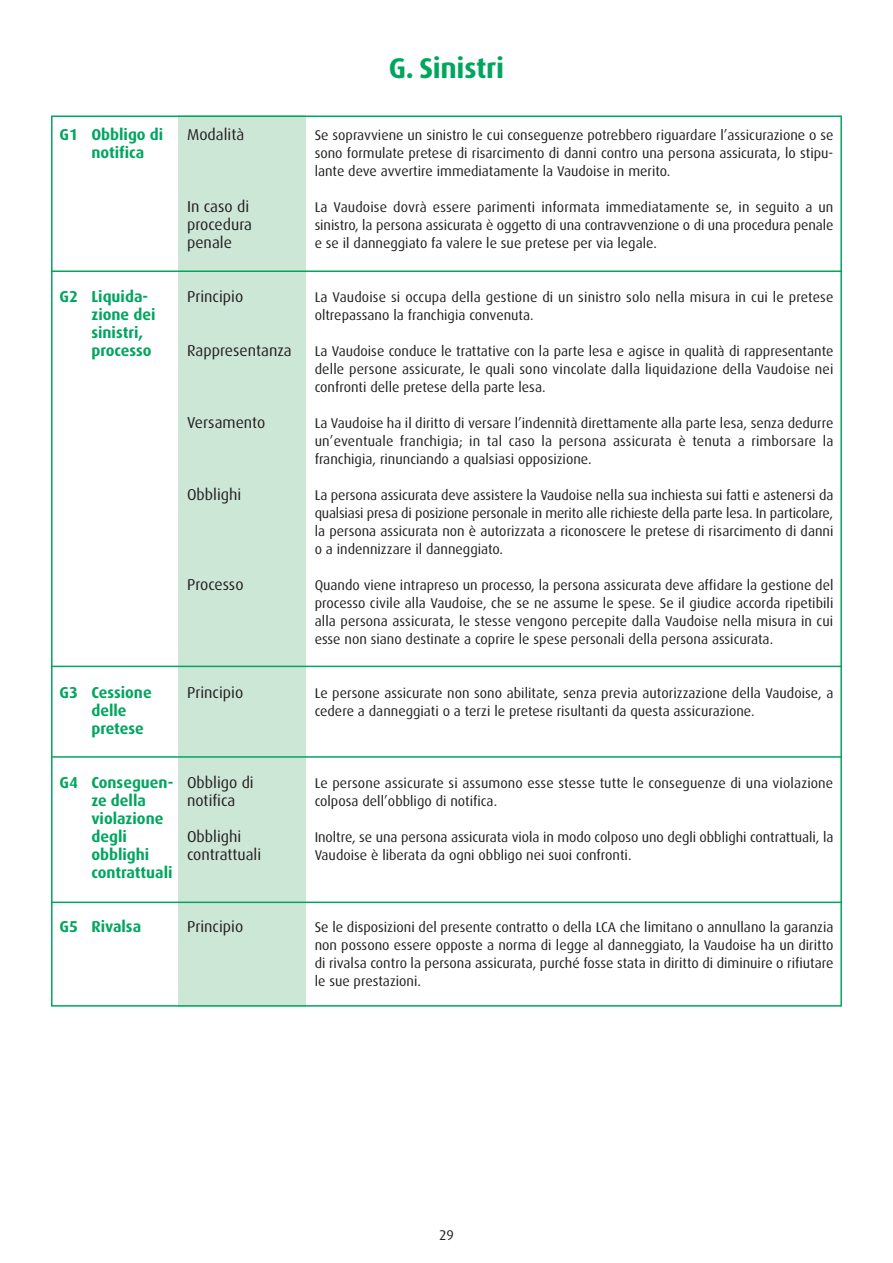
<style>
.page{position:relative;width:893px;height:1263px;background:#fff}
.page>*{position:absolute;margin:0;border:0;box-sizing:border-box;transform-origin:0 0}
.t1{font:700 28.5px "Dax";letter-spacing:-.01em;color:#00a65f}
.t2{font:700 15.75px/18px "Dax";color:#00a65f}
.t3{font:15.75px/18px "Dax";color:#231f20}
.t4{font:14.1px/18px "Dax";color:#231f20;text-align:justify}
</style>
<div class="page">
<div style="left:179px;top:116px;width:127px;height:891px;background:#cde7d7"></div>
<hr style="left:51px;top:270px;width:791px;height:2px;background:#00a65f">
<hr style="left:51px;top:666px;width:791px;height:1px;background:#00a65f">
<hr style="left:51px;top:756px;width:791px;height:2px;background:#00a65f">
<hr style="left:51px;top:901px;width:791px;height:2px;background:#00a65f">
<p class="t2" style="left:91px;top:127px;width:73px;text-indent:-32px">G1 Obbligo di notifica</p>
<p class="t2" style="left:91px;top:289px;width:66px;text-indent:-32px">G2 Liquida&shy;zione dei sinistri, processo</p>
<p class="t3" style="left:187px;top:127px;width:59px">Modalità</p>
<p class="t3" style="left:187px;top:199px;width:66px">In caso di procedura penale</p>
<p class="t3" style="left:187px;top:289px;width:58px">Principio</p>
<p class="t3" style="left:187px;top:343px;width:106px">Rappresentanza</p>
<p class="t3" style="left:187px;top:415px;width:80px">Versamento</p>
<p class="t3" style="left:187px;top:487px;width:56px">Obblighi</p>
<p class="t3" style="left:187px;top:577px;width:58px">Processo</p>
<p class="t2" style="left:91px;top:685px;width:62px;text-indent:-32px">G3 Cessione delle pretese</p>
<p class="t2" style="left:91px;top:775px;width:83px;text-indent:-32px">G4 Conseguen&shy;ze della violazione degli obblighi contrattuali</p>
<p class="t3" style="left:187px;top:685px;width:58px">Principio</p>
<p class="t3" style="left:187px;top:775px;width:68px">Obbligo di notifica</p>
<p class="t3" style="left:187px;top:829px;width:76px">Obblighi contrattuali</p>
<p class="t2" style="left:60px;top:919px;width:83px">G5 Rivalsa</p>
<p class="t3" style="left:187px;top:919px;width:58px">Principio</p>
<h1 class="t1" style="left:389px;top:55px;width:117px">G. Sinistri</h1>
<p class="t4" style="left:315px;top:127px;width:520px">Se sopravviene un sinistro le cui conseguenze potrebbero riguardare l’assicurazione o se sono formulate pretese di risarcimento di danni contro una persona assicurata, lo stipu&shy;lante deve avvertire immediatamente la Vaudoise in merito.</p>
<p class="t4" style="left:315px;top:199px;width:520px">La Vaudoise dovrà essere parimenti informata immediatamente se, in seguito a un sinistro, la persona assicurata è oggetto di una contravvenzione o di una procedura penale e se il danneggiato fa valere le sue pretese per via legale.</p>
<p class="t4" style="left:315px;top:289px;width:520px">La Vaudoise si occupa della gestione di un sinistro solo nella misura in cui le pretese oltrepassano la franchigia convenuta.</p>
<p class="t4" style="left:315px;top:343px;width:520px">La Vaudoise conduce le trattative con la parte lesa e agisce in qualità di rappresentante delle persone assicurate, le quali sono vincolate dalla liquidazione della Vaudoise nei confronti delle pretese della parte lesa.</p>
<p class="t4" style="left:315px;top:415px;width:520px">La Vaudoise ha il diritto di versare l’indennità direttamente alla parte lesa, senza dedurre un’eventuale franchigia; in tal caso la persona assicurata è tenuta a rimborsare la franchigia, rinunciando a qualsiasi opposizione.</p>
<p class="t4" style="left:315px;top:487px;width:520px">La persona assicurata deve assistere la Vaudoise nella sua inchiesta sui fatti e astenersi da qualsiasi presa di posizione personale in merito alle richieste della parte lesa. In particolare, la persona assicurata non è autorizzata a riconoscere le pretese di risarcimento di danni o a indennizzare il danneggiato.</p>
<p class="t4" style="left:315px;top:577px;width:520px">Quando viene intrapreso un processo, la persona assicurata deve affidare la gestione del processo civile alla Vaudoise, che se ne assume le spese. Se il giudice accorda ripetibili alla persona assicurata, le stesse vengono percepite dalla Vaudoise nella misura in cui esse non siano destinate a coprire le spese personali della persona assicurata.</p>
<p class="t4" style="left:315px;top:685px;width:520px">Le persone assicurate non sono abilitate, senza previa autorizzazione della Vaudoise, a cedere a danneggiati o a terzi le pretese risultanti da questa assicurazione.</p>
<p class="t4" style="left:315px;top:775px;width:520px">Le persone assicurate si assumono esse stesse tutte le conseguenze di una violazione colposa dell’obbligo di notifica.</p>
<p class="t4" style="left:315px;top:829px;width:520px">Inoltre, se una persona assicurata viola in modo colposo uno degli obblighi contrattuali, la<br>Vaudoise è liberata da ogni obbligo nei suoi confronti.</p>
<p class="t4" style="left:315px;top:919px;width:520px">Se le disposizioni del presente contratto o della LCA che limitano o annullano la garanzia non possono essere opposte a norma di legge al danneggiato, la Vaudoise ha un diritto di rivalsa contro la persona assicurata, purché fosse stata in diritto di diminuire o rifiutare le sue prestazioni.</p>
<p class="t4" style="left:439px;top:1227px;width:16px">29</p>
</div>
